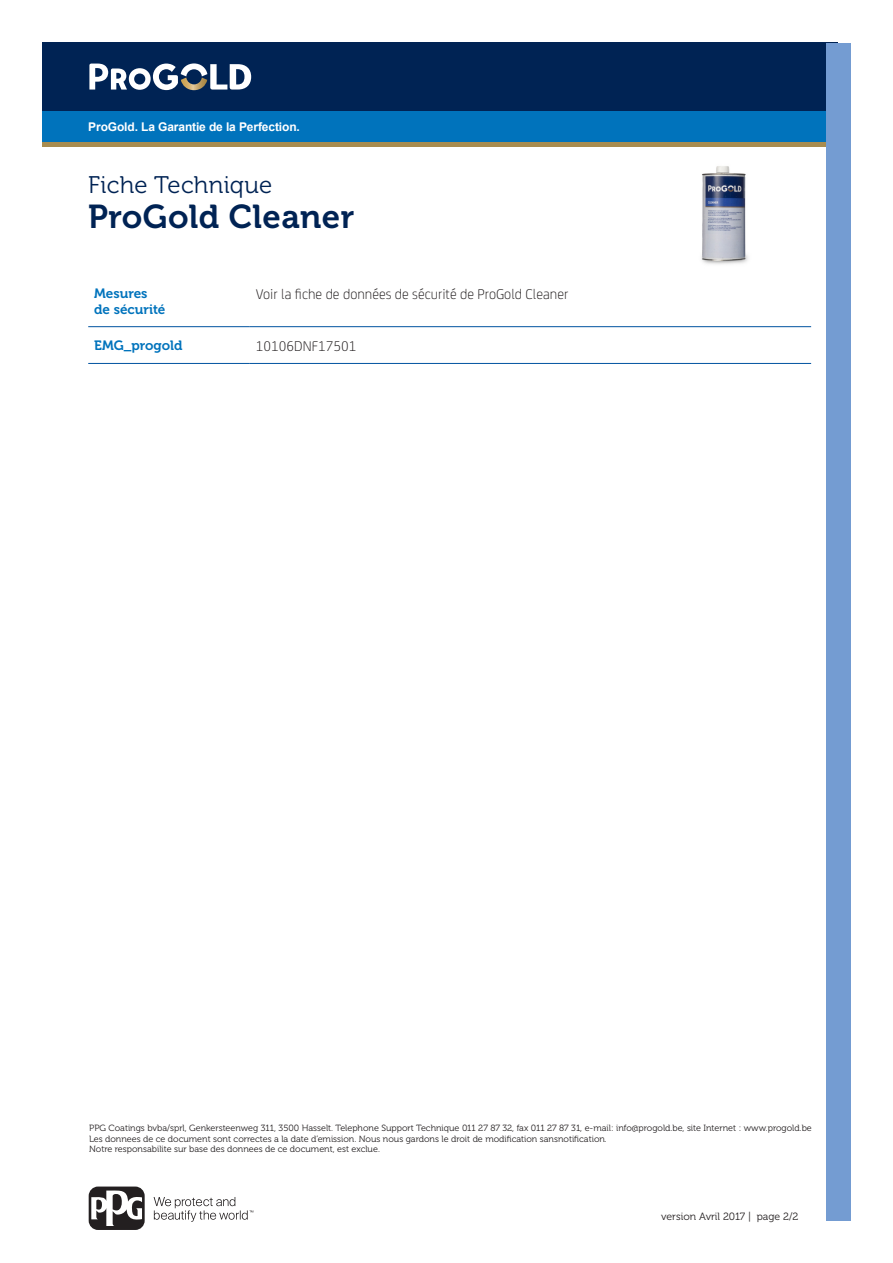
<style>
.page{position:relative;width:893px;height:1263px;background:#fff}
.page>*{position:absolute;margin:0;border:0;box-sizing:border-box;transform-origin:0 0}
.t1{font:33px "Museo 700";letter-spacing:.01em;color:#002354}
.t2{font:24px "Museo 300";letter-spacing:.01em;color:#002354}
.BODY{font:300 15px "FS Joey";color:#231f20}
.KOP{font:13.5px/16.2px "Museo 700";color:#0073bc}
.t3{font:700 12px "Arial";letter-spacing:-.01em;color:#fff}
.t4{font:10.5px "Museo 300";color:#231f20}
.t5{font:9px/10.8px "Museo 300";color:#231f20}
</style>
<div class="page">
<div style="left:43px;top:43px;width:795px;height:69px;background:#002354"></div>
<div style="left:43px;top:112px;width:795px;height:34px;background:#0073bc"></div>
<hr style="left:43px;top:143px;width:795px;height:3px;background:#a88c4f">
<svg style="left:89px;top:63px;width:162px;height:27px"></svg>
<div style="left:825px;top:43px;width:25px;height:1177px;background:#749cd2"></div>
<svg style="left:89px;top:1187px;width:164px;height:43px"></svg>
<hr style="left:88px;top:326px;width:162px;height:1px;background:#0153a0">
<hr style="left:250px;top:326px;width:561px;height:1px;background:#0153a0">
<hr style="left:88px;top:363px;width:162px;height:1px;background:#0153a0">
<hr style="left:250px;top:363px;width:561px;height:1px;background:#0153a0">
<img style="left:701px;top:166px;width:47px;height:98px">
<h3 class="t3" style="left:88px;top:118px;width:213px">ProGold. La Garantie de la Perfection.</h3>
<h2 class="t2" style="left:88px;top:172px;width:186px">Fiche Technique</h2>
<h1 class="t1" style="left:88px;top:199px;width:268px">ProGold Cleaner</h1>
<p class="KOP" style="left:94px;top:285px;width:73px">Mesures de sécurité</p>
<p class="BODY" style="left:256px;top:283px;width:314px">Voir la fiche de données de sécurité de ProGold Cleaner</p>
<p class="KOP" style="left:94px;top:337px;width:90px">EMG_progold</p>
<p class="BODY" style="left:256px;top:335px;width:102px">10106DNF17501</p>
<p class="t5" style="left:89px;top:1122px;width:724px">PPG Coatings bvba/sprl, Genkersteenweg 311, 3500 Hasselt. Telephone Support Technique 011 27 87 32, fax 011 27 87 31, e-mail: info@progold.be, site Internet : www.progold.be<br>Les donnees de ce document sont correctes a la date d’emission. Nous nous gardons le droit de modification sansnotification.<br>Notre responsabilite sur base des donnees de ce document, est exclue.</p>
<p class="t4" style="left:661px;top:1210px;width:139px">version Avril 2017 | page 2/2</p>
</div>
